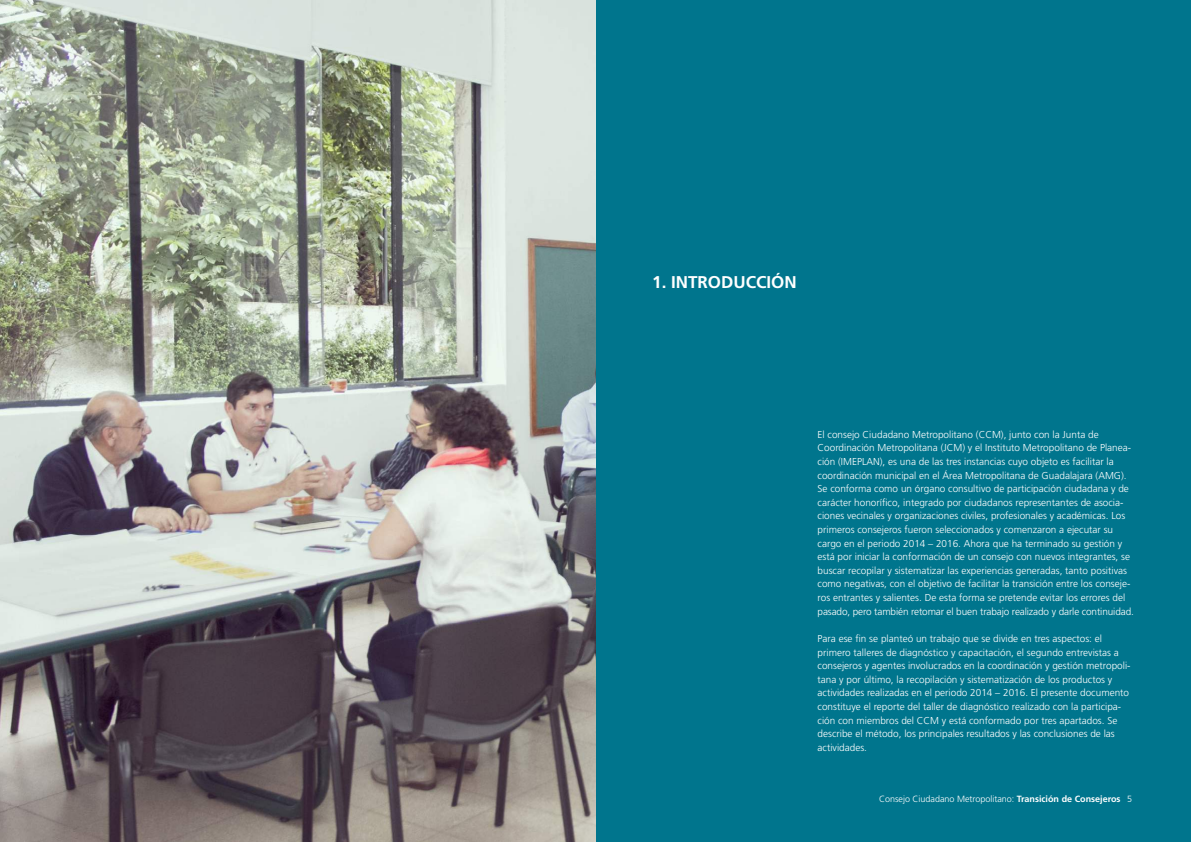
<style>
.page{position:relative;width:1191px;height:842px;background:#fff}
.page>*{position:absolute;margin:0;border:0;box-sizing:border-box;transform-origin:0 0}
.t1{font:700 17px "Frutiger LT Std";color:#fff}
.t2{font:300 10px/13.6px "Frutiger LT Std";color:#fff}
.t3{font:300 9px "Frutiger LT Std";color:#fff}
.s1{font-weight:700}
</style>
<div class="page">
<img style="left:0;top:0;width:595px;height:842px">
<div style="left:596px;top:0;width:595px;height:842px;background:#00758d"></div>
<h1 class="t1" style="left:652px;top:272px;width:146px">1. INTRODUCCIÓN</h1>
<p class="t2" style="left:817px;top:428px;width:318px">El consejo Ciudadano Metropolitano (CCM), junto con la Junta de Coordinación Metropolitana (JCM) y el Instituto Metropolitano de Planea&shy;ción (IMEPLAN), es una de las tres instancias cuyo objeto es facilitar la coordinación municipal en el Área Metropolitana de Guadalajara (AMG).<br>Se conforma como un órgano consultivo de participación ciudadana y de carácter honorífico, integrado por ciudadanos representantes de asocia&shy;ciones vecinales y organizaciones civiles, profesionales y académicas. Los primeros consejeros fueron seleccionados y comenzaron a ejecutar su cargo en el periodo 2014 – 2016. Ahora que ha terminado su gestión y está por iniciar la conformación de un consejo con nuevos integrantes, se buscar recopilar y sistematizar las experiencias generadas, tanto positivas como negativas, con el objetivo de facilitar la transición entre los conseje&shy;ros entrantes y salientes. De esta forma se pretende evitar los errores del pasado, pero también retomar el buen trabajo realizado y darle continuidad.</p>
<p class="t2" style="left:817px;top:632px;width:314px">Para ese fin se planteó un trabajo que se divide en tres aspectos: el primero talleres de diagnóstico y capacitación, el segundo entrevistas a consejeros y agentes involucrados en la coordinación y gestión metropoli&shy;tana y por último, la recopilación y sistematización de los productos y actividades realizadas en el periodo 2014 – 2016. El presente documento constituye el reporte del taller de diagnóstico realizado con la participa&shy;ción con miembros del CCM y está conformado por tres apartados. Se describe el método, los principales resultados y las conclusiones de las actividades.</p>
<p class="t3" style="left:879px;top:794px;width:254px">Consejo Ciudadano Metropolitano: <span class="s1">Transición de Consejeros</span> 5</p>
</div>
